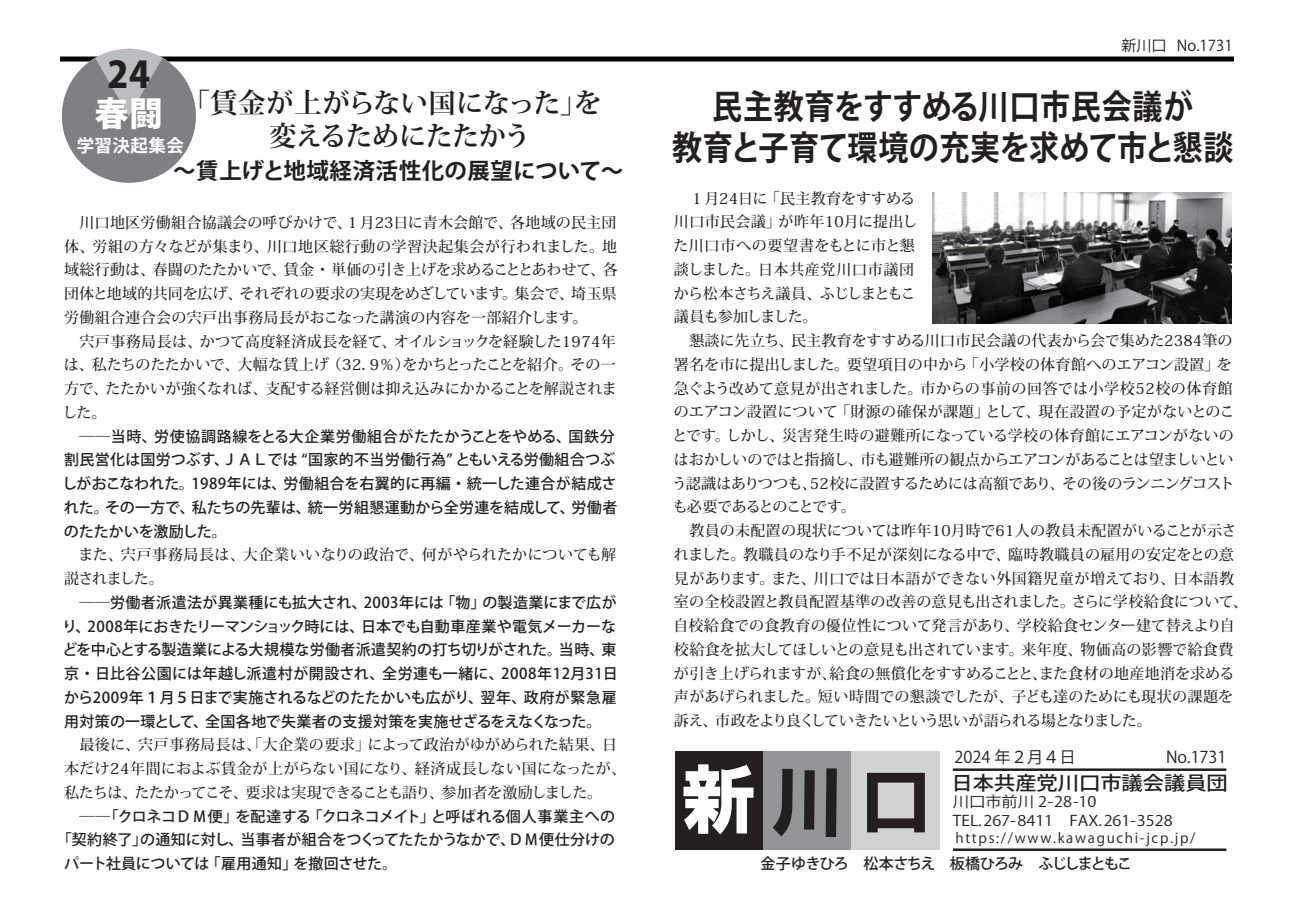
<style>
.page{position:relative;width:1290px;height:911px;background:#fff}
.page>*{position:absolute;margin:0;border:0;box-sizing:border-box;transform-origin:0 0}
.t1{font:800 36.25px "Koz Go Pro";color:#231f20}
.t2{font:700 33.75px/41.2px "Koz Go Pro";letter-spacing:.005em;color:#231f20;text-align:center;scale:.89 1}
.t3{font:800 33.75px "Koz Go Pro";color:#fff}
.t4{font:700 27.5px/33px "Koz Min Pro";letter-spacing:-.025em;color:#231f20;text-align:center}
.t5{font:700 22.5px "Koz Go Pro";letter-spacing:.015em;color:#231f20}
.t6{font:500 19.12px "Koz Go Pro";color:#231f20;scale:1.11 1}
.t7{font:700 17.5px "Koz Go Pro";letter-spacing:.025em;color:#fff}
.t8{font:16.25px "Koz Go Pro";color:#231f20}
.t9{font:500 15px/23.8px "Koz Min Pro";letter-spacing:.005em;color:#231f20}
.t10{font:500 15px/23.8px "Koz Go Pro";letter-spacing:.01em;color:#231f20}
.t11{font:500 15px "Koz Go Pro";letter-spacing:-.075em;color:#231f20}
.t12{font:500 15px "Koz Go Pro";letter-spacing:-.015em;color:#231f20}
.t13{font:15px "Koz Go Pro";color:#231f20}
.t14{font:14.62px/18.8px "Koz Go Pr 6 N";color:#231f20;scale:1.11 1}
.t15{font:13.75px "Koz Go Pro";letter-spacing:.125em;color:#231f20}
</style>
<div class="page">
<div style="left:60px;top:57px;width:1174px;height:5px;background:#030303"></div>
<div style="left:675px;top:751px;width:88px;height:98px;background:#231f20"></div>
<div style="left:763px;top:751px;width:88px;height:98px;background:#939598"></div>
<div style="left:851px;top:751px;width:89px;height:98px;background:#d1d2d4"></div>
<svg style="left:683px;top:764px;width:70px;height:70px"></svg>
<svg style="left:773px;top:768px;width:64px;height:69px"></svg>
<svg style="left:867px;top:772px;width:58px;height:60px"></svg>
<hr style="left:953px;top:768px;width:273px;height:3px;background:#231f20">
<hr style="left:953px;top:848px;width:273px;height:3px;background:#231f20">
<svg style="left:60px;top:49px;width:145px;height:134px"></svg>
<img style="left:933px;top:192px;width:299px;height:131px">
<h1 class="t1" style="left:107px;top:51px;width:45px">24</h1>
<h2 class="t3" style="left:95px;top:92px;width:70px">春闘</h2>
<h3 class="t4" style="left:182px;top:85px;width:421px">「賃金が上がらない国になった」を変えるためにたたかう</h3>
<h3 class="t5" style="left:173px;top:156px;width:452px">～賃上げと地域経済活性化の展望について～</h3>
<p class="t9" style="left:64px;top:210px;width:555px;text-align:justify;text-indent:15px">川口地区労働組合協議会の呼びかけで、１月23日に青木会館で、各地域の民主団体、労組の方々などが集まり、川口地区総行動の学習決起集会が行われました。地域総行動は、春闘のたたかいで、賃金 ・ 単価の引き上げを求めることとあわせて、各団体と地域的共同を広げ、それぞれの要求の実現をめざしています。集会で、埼玉県労働組合連合会の宍戸出事務局長がおこなった講演の内容を一部紹介します。</p>
<p class="t9" style="left:63px;top:328px;width:556px;text-align:justify;text-indent:17px">宍戸事務局長は、かつて高度経済成長を経て、オイルショックを経験した1974年は、私たちのたたかいで、大幅な賃上げ （32．9％）をかちとったことを紹介。その一方で、たたかいが強くなれば、支配する経営側は抑え込みにかかることを解説されました。</p>
<p class="t10" style="left:62px;top:425px;width:557px;text-indent:17px">――当時、労使協調路線をとる大企業労働組合がたたかうことをやめる、国鉄分割民営化は国労つぶす、ＪＡＬでは “国家的不当労働行為” ともいえる労働組合つぶしがおこなわれた。1989年には、労働組合を右翼的に再編 ・ 統一した連合が結成された。その一方で、私たちの先輩は、統一労組懇運動から全労連を結成して、労働者のたたかいを激励した。</p>
<p class="t9" style="left:64px;top:542px;width:553px;text-indent:14px">また、宍戸事務局長は、大企業いいなりの政治で、何がやられたかについても解説されました。</p>
<p class="t10" style="left:62px;top:591px;width:557px;text-align:justify;text-indent:17px">――労働者派遣法が異業種にも拡大され、2003年には 「物」の製造業にまで広がり、2008年におきたリーマンショック時には、日本でも自動車産業や電気メーカーなどを中心とする製造業による大規模な労働者派遣契約の打ち切りがされた。当時、東京 ・ 日比谷公園には年越し派遣村が開設され、全労連も一緒に、2008年12月31日から2009年１月５日まで実施されるなどのたたかいも広がり、翌年、政府が緊急雇用対策の一環として、全国各地で失業者の支援対策を実施せざるをえなくなった。</p>
<p class="t9" style="left:64px;top:732px;width:564px;text-indent:15px">最後に、宍戸事務局長は、「大企業の要求」によって政治がゆがめられた結果、日本だけ24年間におよぶ賃金が上がらない国になり、経済成長しない国になったが、私たちは、たたかってこそ、要求は実現できることも語り、参加者を激励しました。</p>
<p class="t10" style="left:79px;top:805px;width:537px">――「クロネコＤＭ便」を配達する 「クロネコメイト」と呼ばれる個人事業主への</p>
<p class="t10" style="left:57px;top:828px;width:559px">「契約終了」の通知に対し、当事者が組合をつくってたたかうなかで、ＤＭ便仕分けの</p>
<p class="t12" style="left:64px;top:854px;width:335px">パート社員については 「雇用通知」を撤回させた。</p>
<p class="t7" style="left:77px;top:134px;width:109px">学習決起集会</p>
<p class="t13" style="left:1121px;top:36px;width:113px">新川口 No.1731</p>
<h2 class="t2" style="left:672px;top:88px;width:632px">民主教育をすすめる川口市民会議が<br>教育と子育て環境の充実を求めて市と懇談</h2>
<p class="t9" style="left:673px;top:185px;width:245px">　１月24日に 「民主教育をすすめる川口市民会議」が昨年10月に提出した川口市への要望書をもとに市と懇談しました。日本共産党川口市議団から松本さちえ議員、ふじしまともこ議員も参加しました。</p>
<p class="t9" style="left:672px;top:328px;width:577px;text-indent:17px">懇談に先立ち、民主教育をすすめる川口市民会議の代表から会で集めた2384筆の署名を市に提出しました。要望項目の中から 「小学校の体育館へのエアコン設置」を急ぐよう改めて意見が出されました。市からの事前の回答では小学校52校の体育館のエアコン設置について 「財源の確保が課題」として、現在設置の予定がないとのことです。しかし、災害発生時の避難所になっている学校の体育館にエアコンがないのはおかしいのではと指摘し、市も避難所の観点からエアコンがあることは望ましいという認識はありつつも、52校に設置するためには高額であり、その後のランニングコストも必要であるとのことです。<br>　教員の未配置の現状については昨年10月時で61人の教員未配置がいることが示されました。教職員のなり手不足が深刻になる中で、臨時教職員の雇用の安定をとの意見があります。また、川口では日本語ができない外国籍児童が増えており、日本語教室の全校設置と教員配置基準の改善の意見も出されました。さらに学校給食について、自校給食での食教育の優位性について発言があり、学校給食センター建て替えより自校給食を拡大してほしいとの意見も出されています。来年度、物価高の影響で給食費が引き上げられますが、給食の無償化をすすめることと、また食材の地産地消を求める声があげられました。短い時間での懇談でしたが、子ども達のためにも現状の課題を訴え、市政をより良くしていきたいという思いが語られる場となりました。</p>
<p class="t8" style="left:954px;top:747px;width:123px">2024 年２月４日</p>
<p class="t14" style="left:953px;top:793px;width:200px">川口市前川 2-28-10<br>TEL.267-8411　FAX.261-3528</p>
<p class="t8" style="left:1166px;top:747px;width:62px">No.1731</p>
<p class="t6" style="left:951px;top:771px;width:250px">日本共産党川口市議会議員団</p>
<p class="t15" style="left:955px;top:828px;width:241px">https://www.kawaguchi-jcp.jp/</p>
<p class="t11" style="left:760px;top:854px;width:373px">金子ゆきひろ　松本さちえ　板橋ひろみ　ふじしまともこ</p>
</div>
